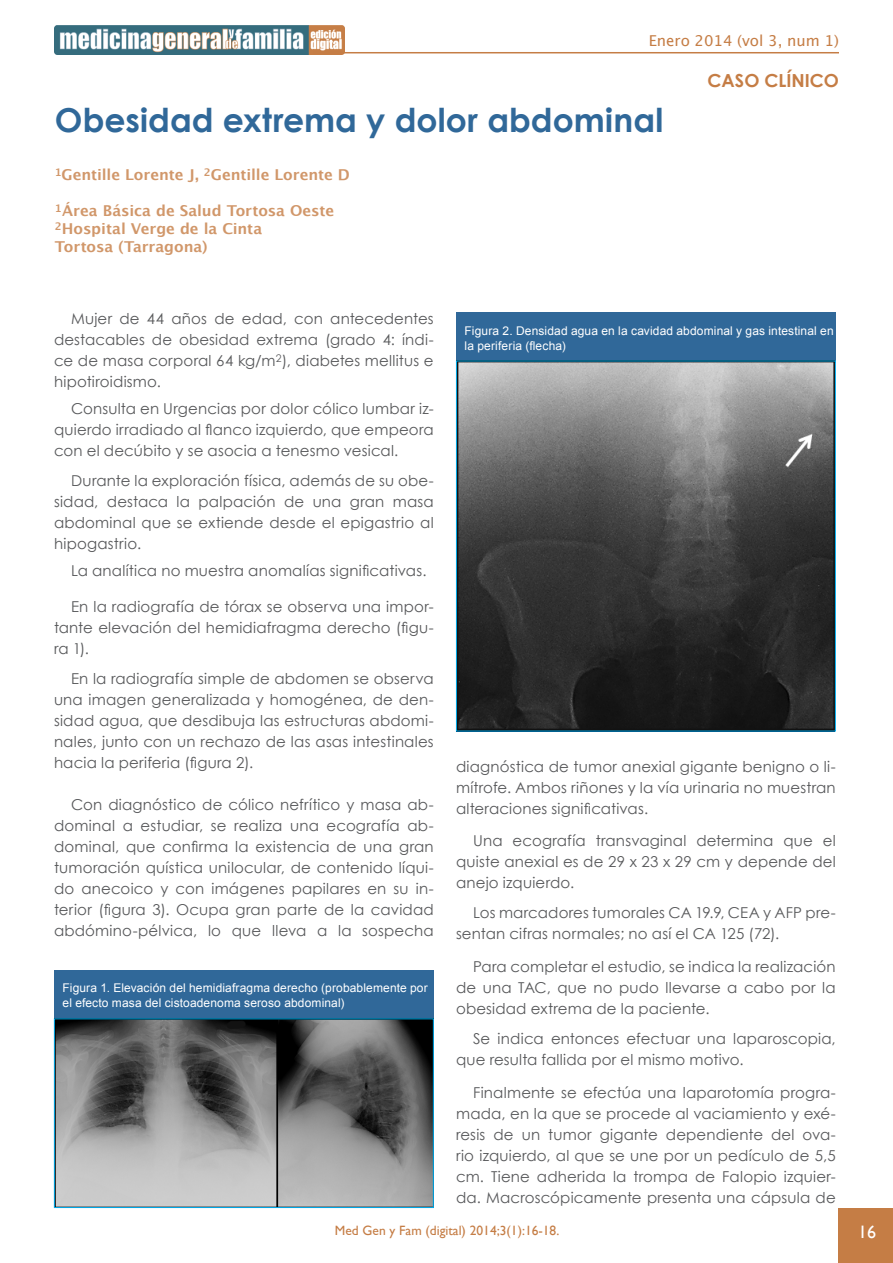
<style>
.page{position:relative;width:893px;height:1263px;background:#fff}
.page>*{position:absolute;margin:0;border:0;box-sizing:border-box;transform-origin:0 0}
.Titulo_principal{font:700 33px "Century Gothic";color:#306899}
.SECCIÓN{font:700 18px "Century Gothic";color:#c57d45}
.t1{font:18px "Gill Sans";color:#fff}
.Parrafo{font:15px/21px "Century Gothic";letter-spacing:.01em;color:#57585a;text-align:justify}
.Autor_es_artículos{font:700 15px "Lucida Grande";color:#d1976a}
.t2{font:15px "Lucida Grande";color:#c57d45}
.t3{font:13.5px "Gill Sans";color:#c57d45}
.Titulo_Tabla_MGYF{font:12px/15px "Arial";letter-spacing:.01em;color:#fff}
</style>
<div class="page">
<img style="left:54px;top:26px;width:291px;height:28px">
<hr style="left:313px;top:52px;width:526px;height:1px;background:#c57d45">
<div style="left:839px;top:1209px;width:54px;height:54px;background:#c57d45"></div>
<div style="left:54px;top:970px;width:380px;height:50px;background:#306899"></div>
<img style="left:56px;top:1020px;width:376px;height:186px">
<div style="left:54px;top:1018px;width:380px;height:190px;border:1px solid #00aeef"></div>
<div style="left:456px;top:313px;width:380px;height:50px;background:#306899"></div>
<img style="left:458px;top:363px;width:376px;height:366px">
<div style="left:456px;top:361px;width:380px;height:370px;border:1px solid #00aeef"></div>
<p class="t2" style="left:649px;top:32px;width:192px">Enero 2014 (vol 3, num 1)</p>
<p class="Titulo_principal" style="left:55px;top:95px;width:610px">Obesidad extrema y dolor abdominal</p>
<p class="Autor_es_artículos" style="left:55px;top:162px;width:296px"><sup>1</sup>Gentille Lorente J, <sup>2</sup>Gentille Lorente D</p>
<p class="Autor_es_artículos" style="left:55px;top:198px;width:281px"><sup>1</sup>Área Básica de Salud Tortosa Oeste</p>
<p class="Autor_es_artículos" style="left:55px;top:216px;width:209px"><sup>2</sup>Hospital Verge de la Cinta</p>
<p class="Autor_es_artículos" style="left:55px;top:234px;width:154px">Tortosa (Tarragona)</p>
<p class="SECCIÓN" style="left:708px;top:67px;width:133px">CASO CLÍNICO</p>
<p class="Parrafo" style="left:54px;top:308px;width:381px;text-indent:17px">Mujer de 44 años de edad, con antecedentes destacables de obesidad extrema (grado 4: índi&shy;ce de masa corporal 64 kg/m<sup>2</sup>), diabetes mellitus e hipotiroidismo.</p>
<p class="Parrafo" style="left:54px;top:398px;width:381px;text-indent:17px">Consulta en Urgencias por dolor cólico lumbar iz&shy;quierdo irradiado al flanco izquierdo, que empeora con el decúbito y se asocia a tenesmo vesical.</p>
<p class="Parrafo" style="left:54px;top:470px;width:381px;text-indent:17px">Durante la exploración física, además de su obe&shy;sidad, destaca la palpación de una gran masa abdominal que se extiende desde el epigastrio al hipogastrio.</p>
<p class="Parrafo" style="left:71px;top:560px;width:357px">La analítica no muestra anomalías significativas.</p>
<p class="Parrafo" style="left:54px;top:596px;width:381px;text-indent:17px">En la radiografía de tórax se observa una impor&shy;tante elevación del hemidiafragma derecho (figu&shy;ra 1).</p>
<p class="Parrafo" style="left:54px;top:668px;width:381px;text-indent:17px">En la radiografía simple de abdomen se observa una imagen generalizada y homogénea, de den&shy;sidad agua, que desdibuja las estructuras abdomi&shy;nales, junto con un rechazo de las asas intestinales hacia la periferia (figura 2).</p>
<p class="Parrafo" style="left:54px;top:794px;width:381px;text-indent:17px">Con diagnóstico de cólico nefrítico y masa ab&shy;dominal a estudiar, se realiza una ecografía ab&shy;dominal, que confirma la existencia de una gran tumoración quística unilocular, de contenido líqui&shy;do anecoico y con imágenes papilares en su in&shy;terior (figura 3). Ocupa gran parte de la cavidad abdómino-pélvica, lo que lleva a la sospecha</p>
<p class="Titulo_Tabla_MGYF" style="left:63px;top:981px;width:367px">Figura 1. Elevación del hemidiafragma derecho (probablemente por el efecto masa del cistoadenoma seroso abdominal)</p>
<p class="Titulo_Tabla_MGYF" style="left:465px;top:323px;width:371px">Figura 2. Densidad agua en la cavidad abdominal y gas intestinal en la periferia (flecha)</p>
<p class="Parrafo" style="left:456px;top:755px;width:381px">diagnóstica de tumor anexial gigante benigno o li&shy;mítrofe. Ambos riñones y la vía urinaria no muestran alteraciones significativas.</p>
<p class="Parrafo" style="left:456px;top:830px;width:381px;text-indent:17px">Una ecografía transvaginal determina que el quiste anexial es de 29 x 23 x 29 cm y depende del anejo izquierdo.</p>
<p class="Parrafo" style="left:456px;top:902px;width:381px;text-indent:17px">Los marcadores tumorales CA 19.9, CEA y AFP pre&shy;sentan cifras normales; no así el CA 125 (72).</p>
<p class="Parrafo" style="left:456px;top:956px;width:381px;text-indent:17px">Para completar el estudio, se indica la realización de una TAC, que no pudo llevarse a cabo por la obesidad extrema de la paciente.</p>
<p class="Parrafo" style="left:456px;top:1028px;width:381px;text-indent:17px">Se indica entonces efectuar una laparoscopia, que resulta fallida por el mismo motivo.</p>
<p class="Parrafo" style="left:456px;top:1082px;width:381px;text-indent:17px">Finalmente se efectúa una laparotomía progra&shy;mada, en la que se procede al vaciamiento y exé&shy;resis de un tumor gigante dependiente del ova&shy;rio izquierdo, al que se une por un pedículo de 5,5 cm. Tiene adherida la trompa de Falopio izquier&shy;da. Macroscópicamente presenta una cápsula de</p>
<p class="t3" style="left:335px;top:1223px;width:226px">Med Gen y Fam (digital) 2014;3(1):16-18.</p>
<p class="t1" style="left:858px;top:1222px;width:19px">16</p>
</div>
